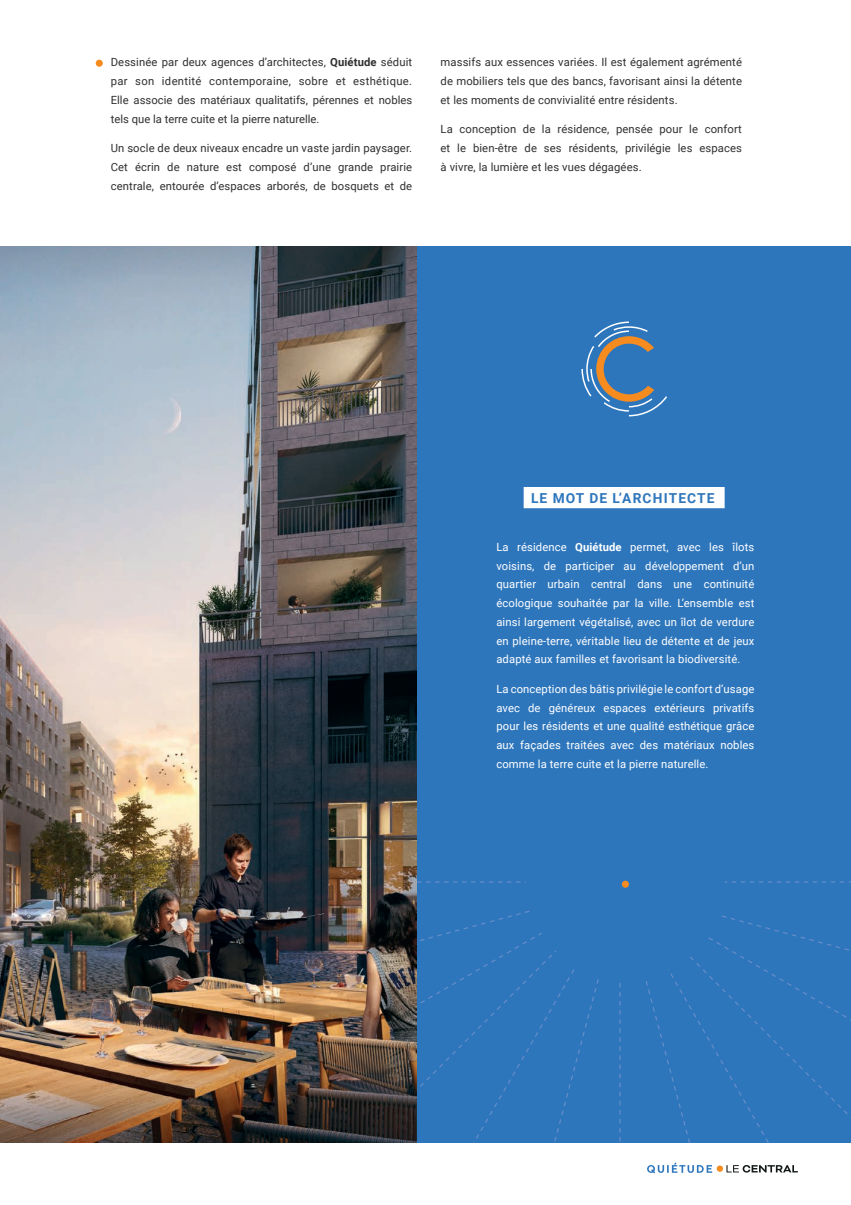
<style>
.page{position:relative;width:851px;height:1205px;background:#fff}
.page>*{position:absolute;margin:0;border:0;box-sizing:border-box;transform-origin:0 0}
.t1{font:700 13.75px "Roboto";letter-spacing:.085em;color:#2e76bc}
.t2{font:11.25px/18.8px "Roboto";letter-spacing:.01em;color:#312f30;text-align:justify}
.t3{font:11.25px/18.8px "Roboto";letter-spacing:.01em;color:#fff;text-align:justify}
.s1{font-weight:700}
</style>
<div class="page">
<svg style="left:726px;top:1165px;width:71px;height:7px"></svg>
<svg style="left:647px;top:1162px;width:65px;height:11px"></svg>
<div style="left:716px;top:1165px;width:7px;height:7px;background:#f68b1f;border-radius:50%"></div>
<div style="left:415px;top:246px;width:435px;height:897px;background:#2e76bc"></div>
<svg style="left:416px;top:881px;width:434px;height:1px"></svg>
<svg style="left:416px;top:889px;width:433px;height:254px"></svg>
<svg style="left:581px;top:321px;width:86px;height:95px"></svg>
<img style="left:0;top:246px;width:416px;height:897px">
<div style="left:523px;top:487px;width:201px;height:21px;background:#fff"></div>
<div style="left:96px;top:60px;width:7px;height:7px;background:#f68b1f;border-radius:50%"></div>
<div style="left:526px;top:781px;width:198px;height:198px;background:#2e76bc;border-radius:50%"></div>
<div style="left:621px;top:881px;width:7px;height:7px;background:#f68b1f;border-radius:50%"></div>
<p class="t2" style="left:111px;top:53px;width:303px">Dessinée par deux agences d’architectes, <span class="s1">Quiétude</span> séduit par son identité contemporaine, sobre et esthétique.<br>Elle associe des matériaux qualitatifs, pérennes et nobles tels que la terre cuite et la pierre naturelle.</p>
<p class="t2" style="left:111px;top:138px;width:303px">Un socle de deux niveaux encadre un vaste jardin paysager.<br>Cet écrin de nature est composé d’une grande prairie centrale, entourée d’espaces arborés, de bosquets et de</p>
<p class="t2" style="left:440px;top:53px;width:303px">massifs aux essences variées. Il est également agrémenté de mobiliers tels que des bancs, favorisant ainsi la détente et les moments de convivialité entre résidents.</p>
<p class="t2" style="left:440px;top:120px;width:303px">La conception de la résidence, pensée pour le confort et le bien-être de ses résidents, privilégie les espaces à vivre, la lumière et les vues dégagées.</p>
<p class="t1" style="left:531px;top:488px;width:185px">LE MOT DE L’ARCHITECTE</p>
<p class="t3" style="left:496px;top:537px;width:259px">La résidence <span class="s1">Quiétude</span> permet, avec les îlots voisins, de participer au développement d’un quartier urbain central dans une continuité écologique souhaitée par la ville. L’ensemble est ainsi largement végétalisé, avec un îlot de verdure en pleine-terre, véritable lieu de détente et de jeux adapté aux familles et favorisant la biodiversité.</p>
<p class="t3" style="left:496px;top:679px;width:259px">La conception des bâtis privilégie le confort d’usage avec de généreux espaces extérieurs privatifs pour les résidents et une qualité esthétique grâce aux façades traitées avec des matériaux nobles comme la terre cuite et la pierre naturelle.</p>
</div>
